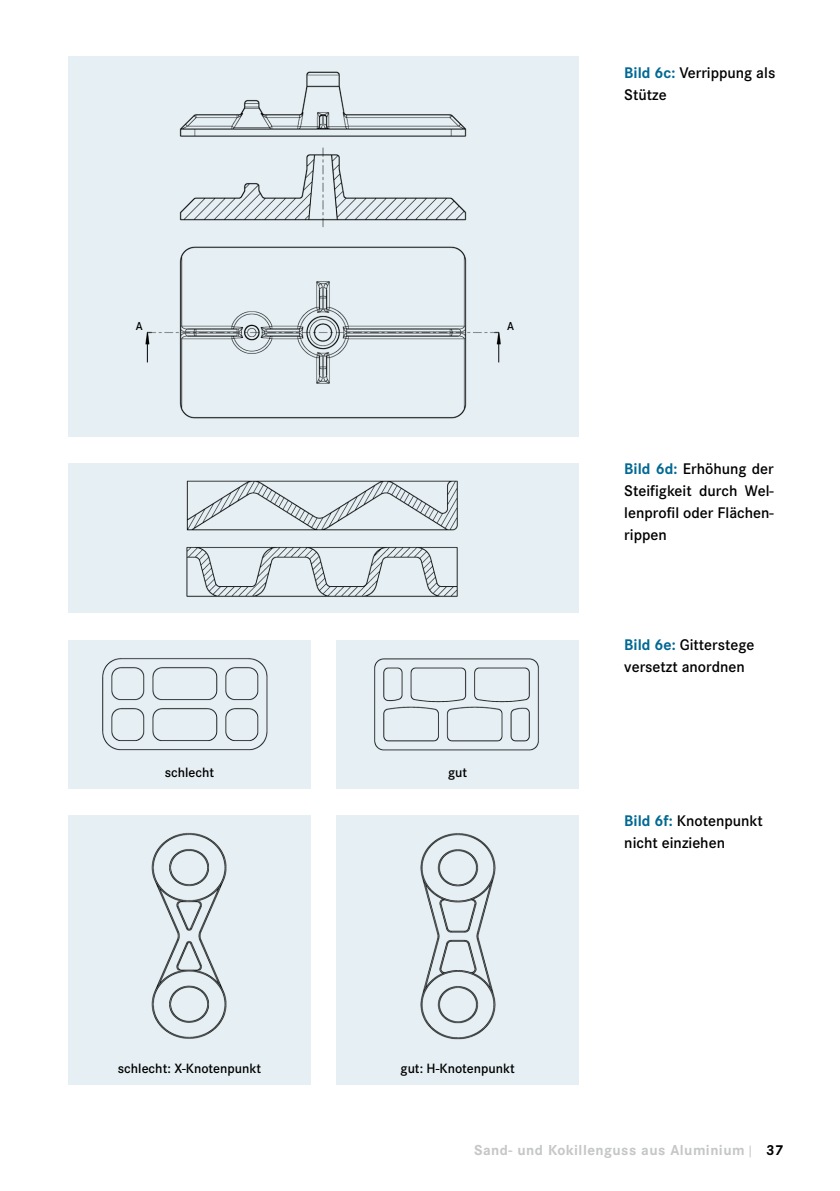
<style>
.page{position:relative;width:840px;height:1191px;background:#fff}
.page>*{position:absolute;margin:0;border:0;box-sizing:border-box;transform-origin:0 0}
.t1{font:600 16px/22px "Corporate S";color:#000}
.t2{font:700 15px "Corporate S";letter-spacing:.03em;color:#c5c6c6}
.t3{font:600 14px "Corporate S";color:#000}
.t4{font:600 12px "Corporate S";color:#000}
.s1{font-weight:700;color:#006894}
.s2{font-family:"Corporate E";font-weight:400;font-size:14px}
.s3{color:#000}
</style>
<div class="page">
<div style="left:68px;top:464px;width:510px;height:149px;background:#e6f0f4"></div>
<img style="left:186px;top:547px;width:272px;height:50px">
<img style="left:68px;top:57px;width:510px;height:87px">
<img style="left:186px;top:480px;width:272px;height:51px">
<img style="left:68px;top:640px;width:242px;height:149px">
<img style="left:336px;top:640px;width:242px;height:149px">
<div style="left:68px;top:815px;width:242px;height:269px;background:#e6f0f4"></div>
<div style="left:336px;top:815px;width:242px;height:249px;background:#e6f0f4"></div>
<div style="left:336px;top:1064px;width:242px;height:20px;background:#e6f0f4"></div>
<img style="left:68px;top:240px;width:510px;height:195px">
<img style="left:68px;top:148px;width:510px;height:84px">
<p class="t4" style="left:136px;top:319px;width:8px">A</p>
<p class="t4" style="left:507px;top:319px;width:8px">A</p>
<p class="t3" style="left:164px;top:764px;width:51px">schlecht</p>
<p class="t3" style="left:448px;top:764px;width:21px">gut</p>
<p class="t3" style="left:118px;top:1060px;width:145px">schlecht: X-Knotenpunkt</p>
<p class="t3" style="left:400px;top:1060px;width:116px">gut: H-Knotenpunkt</p>
<p class="t1" style="left:624px;top:62px;width:152px"><span class="s1">Bild 6c:</span> Verrippung als<br>Stütze</p>
<p class="t1" style="left:624px;top:458px;width:151px;text-align:justify"><span class="s1">Bild 6d:</span> Erhöhung der Steifigkeit durch Wel&shy;lenprofil oder Flächen&shy;rippen</p>
<p class="t1" style="left:624px;top:634px;width:131px"><span class="s1">Bild 6e:</span> Gitterstege versetzt anordnen</p>
<p class="t1" style="left:624px;top:810px;width:140px"><span class="s1">Bild 6f:</span> Knotenpunkt nicht einziehen</p>
<p class="t2" style="left:474px;top:1141px;width:310px">Sand- und Kokillenguss aus Aluminium <span class="s2">|</span> <span class="s3">37</span></p>
</div>
